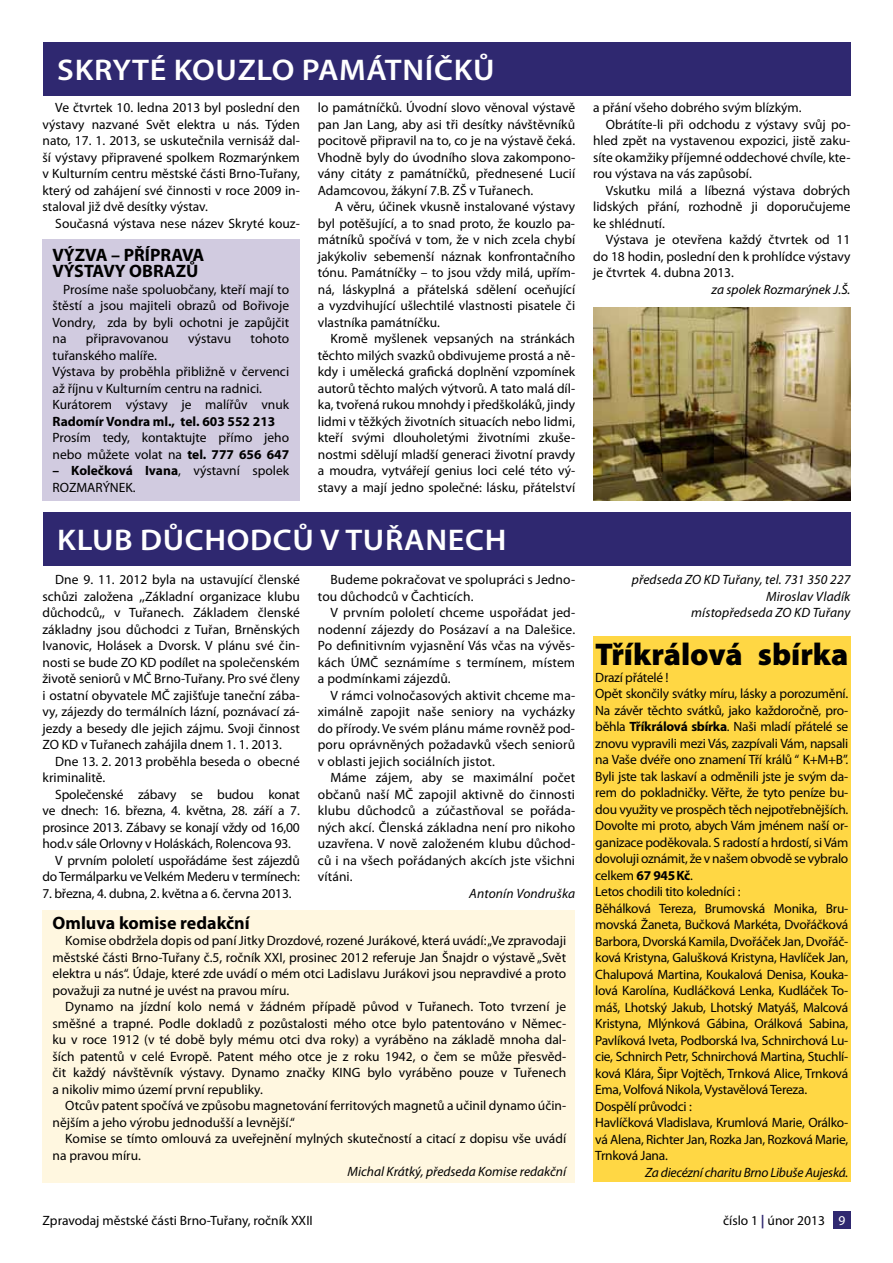
<style>
.page{position:relative;width:893px;height:1263px;background:#fff}
.page>*{position:absolute;margin:0;border:0;box-sizing:border-box;transform-origin:0 0}
.t1{font:900 31.5px "Myriad Pro";color:#000}
.t2{font:600 30px "Myriad Pro";letter-spacing:.02em;color:#fff;scale:1.07 1}
.t3{font:700 18px/16.5px "Myriad Pro";color:#000}
.t4{font:13.5px/16.5px "Myriad Pro";letter-spacing:-.005em;color:#000;text-align:justify}
.t5{font:italic 13.5px/16.5px "Myriad Pro";color:#000;text-align:right}
.t6{font:italic 13.5px "Myriad Pro";letter-spacing:-.02em;color:#000}
.t7{font:700 13.5px "Myriad Pro";color:#000}
.s1{font-weight:700}
.s2{font-weight:700;color:#2f2870}
.s3{color:#fff}
</style>
<div class="page">
<div style="left:833px;top:1212px;width:17px;height:17px;background:#2f2870"></div>
<div style="left:43px;top:43px;width:807px;height:53px;background:#2f2870"></div>
<div style="left:43px;top:512px;width:807px;height:54px;background:#2f2870"></div>
<div style="left:43px;top:910px;width:532px;height:272px;background:#fff7e0"></div>
<div style="left:43px;top:240px;width:257px;height:261px;background:#d1cbe0"></div>
<div style="left:593px;top:636px;width:257px;height:546px;background:#ffd744"></div>
<img style="left:593px;top:308px;width:257px;height:193px">
<h2 class="t2" style="left:57px;top:51px;width:410px">SKRYTÉ KOUZLO PAMÁTNÍČKŮ</h2>
<p class="t4" style="left:43px;top:99px;width:259px;text-indent:13px">Ve čtvrtek 10. ledna 2013 byl poslední den výstavy nazvané Svět elektra u nás. Týden nato, 17. 1. 2013, se uskutečnila vernisáž dal&shy;ší výstavy připravené spolkem Rozmarýnkem v Kulturním centru městské části Brno-Tuřany, který od zahájení své činnosti v roce 2009 in&shy;staloval již dvě desítky výstav.</p>
<p class="t4" style="left:55px;top:215px;width:246px">Současná výstava nese název Skryté kouz-</p>
<h3 class="t3" style="left:53px;top:246px;width:153px">VÝZVA – PŘÍPRAVA<br>VÝSTAVY OBRAZŮ</h3>
<p class="t4" style="left:53px;top:281px;width:238px;text-indent:11px">Prosíme naše spoluobčany, kteří mají to štěstí a jsou majiteli obrazů od Bořivoje Vondry, zda by byli ochotni je zapůjčit na</p>
<p class="t4" style="left:86px;top:330px;width:84px">připravovanou</p>
<p class="t4" style="left:188px;top:330px;width:45px">výstavu</p>
<p class="t4" style="left:251px;top:330px;width:40px">tohoto</p>
<p class="t4" style="left:53px;top:347px;width:238px;text-align:left">tuřanského malíře.<br>Výstava by proběhla přibližně v červenci až říjnu v Kulturním centru na radnici.<br>Kurátorem výstavy je malířův vnuk</p>
<p class="t7" style="left:53px;top:412px;width:224px">Radomír Vondra ml., tel. 603 552 213</p>
<p class="t4" style="left:53px;top:429px;width:238px">Prosím tedy, kontaktujte přímo jeho nebo můžete volat na <span class="s1">tel. 777 656 647</span></p>
<p class="t4" style="left:53px;top:462px;width:238px"><span class="s1">– Kolečková Ivana</span>, výstavní spolek<br>ROZMARÝNEK.</p>
<p class="t4" style="left:318px;top:99px;width:259px">lo památníčků. Úvodní slovo věnoval výstavě pan Jan Lang, aby asi tři desítky návštěvníků pocitově připravil na to, co je na výstavě čeká.<br>Vhodně byly do úvodního slova zakompono&shy;vány citáty z památníčků, přednesené Lucií Adamcovou, žákyní 7.B. ZŠ v Tuřanech.</p>
<p class="t4" style="left:318px;top:198px;width:259px;text-indent:17px">A věru, účinek vkusně instalované výstavy byl potěšující, a to snad proto, že kouzlo pa&shy;mátníků spočívá v tom, že v nich zcela chybí jakýkoliv sebemenší náznak konfrontačního tónu. Památníčky – to jsou vždy milá, upřím&shy;ná, láskyplná a přátelská sdělení oceňující a vyzdvihující ušlechtilé vlastnosti pisatele či vlastníka památníčku.</p>
<p class="t4" style="left:318px;top:330px;width:259px;text-indent:13px">Kromě myšlenek vepsaných na stránkách těchto milých svazků obdivujeme prostá a ně&shy;kdy i umělecká grafická doplnění vzpomínek autorů těchto malých výtvorů. A tato malá díl&shy;ka, tvořená rukou mnohdy i předškoláků, jindy lidmi v těžkých životních situacích nebo lidmi, kteří svými dlouholetými životními zkuše&shy;nostmi sdělují mladší generaci životní pravdy a moudra, vytvářejí genius loci celé této vý&shy;stavy a mají jedno společné: lásku, přátelství</p>
<h2 class="t2" style="left:57px;top:521px;width:305px">KLU B DŮCHODCŮ V TUŘANE</h2>
<h2 class="t2" style="left:465px;top:521px;width:40px">CH</h2>
<p class="t4" style="left:43px;top:571px;width:259px;text-indent:13px">Dne 9. 11. 2012 byla na ustavující členské schůzi založena ,,Základní organizace klubu důchodců,, v Tuřanech. Základem členské základny jsou důchodci z Tuřan, Brněnských Ivanovic, Holásek a Dvorsk. V plánu své čin&shy;nosti se bude ZO KD podílet na společenském životě seniorů v MČ Brno-Tuřany. Pro své členy i ostatní obyvatele MČ zajišťuje taneční zába&shy;vy, zájezdy do termálních lázní, poznávací zá&shy;jezdy a besedy dle jejich zájmu. Svoji činnost ZO KD v Tuřanech zahájila dnem 1. 1. 2013.</p>
<p class="t4" style="left:43px;top:753px;width:259px;text-indent:13px">Dne 13. 2. 2013 proběhla beseda o obecné kriminalitě.</p>
<p class="t4" style="left:55px;top:786px;width:246px">Společenské zábavy se budou konat</p>
<p class="t4" style="left:43px;top:802px;width:259px">ve dnech: 16. března, 4. května, 28. září a 7.</p>
<p class="t4" style="left:43px;top:819px;width:259px">prosince 2013. Zábavy se konají vždy od 16,00</p>
<p class="t4" style="left:43px;top:835px;width:250px">hod.v sále Orlovny v Holáskách, Rolencova 93.</p>
<p class="t4" style="left:55px;top:852px;width:246px">V prvním pololetí uspořádáme šest zájezdů</p>
<p class="t4" style="left:43px;top:868px;width:259px">do Termálparku ve Velkém Mederu v termínech:</p>
<p class="t4" style="left:43px;top:885px;width:251px">7. března, 4. dubna, 2. května a 6. června 2013.</p>
<p class="t4" style="left:318px;top:571px;width:259px;text-indent:13px">Budeme pokračovat ve spolupráci s Jedno&shy;tou důchodců v Čachticích.</p>
<p class="t4" style="left:318px;top:604px;width:259px;text-indent:13px">V prvním pololetí chceme uspořádat jed&shy;nodenní zájezdy do Posázaví a na Dalešice.<br>Po definitivním vyjasnění Vás včas na vývěs&shy;kách ÚMČ seznámíme s termínem, místem a podmínkami zájezdů.</p>
<p class="t4" style="left:318px;top:687px;width:259px;text-indent:13px">V rámci volnočasových aktivit chceme ma&shy;ximálně zapojit naše seniory na vycházky do přírody. Ve svém plánu máme rovněž pod&shy;poru oprávněných požadavků všech seniorů v oblasti jejich sociálních jistot.</p>
<p class="t4" style="left:318px;top:769px;width:259px;text-indent:13px">Máme zájem, aby se maximální počet občanů naší MČ zapojil aktivně do činnosti klubu důchodců a zúčastňoval se pořáda&shy;ných akcí. Členská základna není pro nikoho uzavřena. V nově založeném klubu důchod&shy;ců i na všech pořádaných akcích jste všichni vítáni.</p>
<p class="t5" style="left:469px;top:885px;width:107px">Antonín Vondruška</p>
<h3 class="t3" style="left:53px;top:914px;width:199px">Omluva komise redakční</h3>
<p class="t4" style="left:53px;top:932px;width:515px;text-indent:13px">Komise obdržela dopis od paní Jitky Drozdové, rozené Jurákové, která uvádí: „Ve zpravodaji městské části Brno-Tuřany č.5, ročník XXI, prosinec 2012 referuje Jan Šnajdr o výstavě „Svět elektra u nás“. Údaje, které zde uvádí o mém otci Ladislavu Jurákovi jsou nepravdivé a proto považuji za nutné je uvést na pravou míru.</p>
<p class="t4" style="left:53px;top:998px;width:515px;text-indent:13px">Dynamo na jízdní kolo nemá v žádném případě původ v Tuřanech. Toto tvrzení je směšné a trapné. Podle dokladů z pozůstalosti mého otce bylo patentováno v Němec&shy;ku v roce 1912 (v té době byly mému otci dva roky) a vyráběno na základě mnoha dal&shy;ších patentů v celé Evropě. Patent mého otce je z roku 1942, o čem se může přesvěd&shy;čit každý návštěvník výstavy. Dynamo značky KING bylo vyráběno pouze v Tuřenech a nikoliv mimo území první republiky.</p>
<p class="t4" style="left:53px;top:1097px;width:515px;text-indent:13px">Otcův patent spočívá ve způsobu magnetování ferritových magnetů a učinil dynamo účin&shy;nějším a jeho výrobu jednodušší a levnější.“</p>
<p class="t4" style="left:53px;top:1130px;width:515px;text-indent:13px">Komise se tímto omlouvá za uveřejnění mylných skutečností a citací z dopisu vše uvádí na pravou míru.</p>
<p class="t5" style="left:347px;top:1163px;width:220px">Michal Krátký, předseda Komise redakční</p>
<p class="t4" style="left:593px;top:99px;width:210px">a přání všeho dobrého svým blízkým.</p>
<p class="t4" style="left:606px;top:116px;width:246px">Obrátíte-li při odchodu z výstavy svůj po-</p>
<p class="t4" style="left:593px;top:132px;width:259px">hled zpět na vystavenou expozici, jistě zaku-</p>
<p class="t4" style="left:593px;top:149px;width:259px">síte okamžiky příjemné oddechové chvíle, kte-</p>
<p class="t4" style="left:593px;top:165px;width:160px">rou výstava na vás zapůsobí.</p>
<p class="t4" style="left:606px;top:182px;width:246px">Vskutku milá a líbezná výstava dobrých</p>
<p class="t4" style="left:593px;top:198px;width:259px">lidských přání, rozhodně ji doporučujeme</p>
<p class="t4" style="left:593px;top:215px;width:73px">ke shlédnutí.</p>
<p class="t4" style="left:606px;top:231px;width:246px">Výstava je otevřena každý čtvrtek od 11</p>
<p class="t4" style="left:593px;top:248px;width:259px">do 18 hodin, poslední den k prohlídce výstavy</p>
<p class="t4" style="left:593px;top:264px;width:142px">je čtvrtek 4. dubna 2013.</p>
<p class="t5" style="left:711px;top:280px;width:141px">za spolek Rozmarýnek J.Š.</p>
<p class="t5" style="left:632px;top:571px;width:220px">předseda ZO KD Tuřany, tel. 731 350 227<br>Miroslav Vladík<br>místopředseda ZO KD Tuřany</p>
<h1 class="t1" style="left:595px;top:637px;width:255px">Tříkrálová sbírka</h1>
<p class="t4" style="left:595px;top:669px;width:255px;text-align:left">Drazí přátelé !<br>Opět skončily svátky míru, lásky a porozumění.<br>Na závěr těchto svátků, jako každoročně, pro&shy;běhla <span class="s1">Tříkrálová sbírka</span>. Naši mladí přátelé se znovu vypravili mezi Vás, zazpívali Vám, napsali na Vaše dvéře ono znamení Tří králů “ K+M+B”.<br>Byli jste tak laskaví a odměnili jste je svým da&shy;rem do pokladničky. Věřte, že tyto peníze bu&shy;dou využity ve prospěch těch nejpotřebnějších.<br>Dovolte mi proto, abych Vám jménem naší or&shy;ganizace poděkovala. S radostí a hrdostí, si Vám dovoluji oznámit, že v našem obvodě se vybralo celkem <span class="s1">67 945Kč</span>.<br>Letos chodili tito koledníci :<br>Běhálková Tereza, Brumovská Monika, Bru&shy;movská Žaneta, Bučková Markéta, Dvořáčková Barbora, Dvorská Kamila, Dvořáček Jan, Dvořáč&shy;ková Kristyna, Galušková Kristyna, Havlíček Jan, Chalupová Martina, Koukalová Denisa, Kouka&shy;lová Karolína, Kudláčková Lenka, Kudláček To&shy;máš, Lhotský Jakub, Lhotský Matyáš, Malcová Kristyna, Mlýnková Gábina, Orálková Sabina, Pavlíková Iveta, Podborská Iva, Schnirchová Lu&shy;cie, Schnirch Petr, Schnirchová Martina, Stuchlí&shy;ková Klára, Šipr Vojtěch, Trnková Alice, Trnková Ema, Volfová Nikola, Vystavělová Tereza.<br>Dospělí průvodci :<br>Havlíčková Vladislava, Krumlová Marie, Orálko&shy;vá Alena, Richter Jan, Rozka Jan, Rozková Marie, Trnková Jana.</p>
<p class="t6" style="left:645px;top:1164px;width:205px">Za diecézní charitu Brno Libuše Aujeská.</p>
<p class="t4" style="left:43px;top:1212px;width:272px">Zpravodaj městské části Brno-Tuřany, ročník XXII</p>
<p class="t4" style="left:723px;top:1212px;width:124px">číslo 1 <span class="s2">|</span> únor 2013 <span class="s3">9</span></p>
</div>
